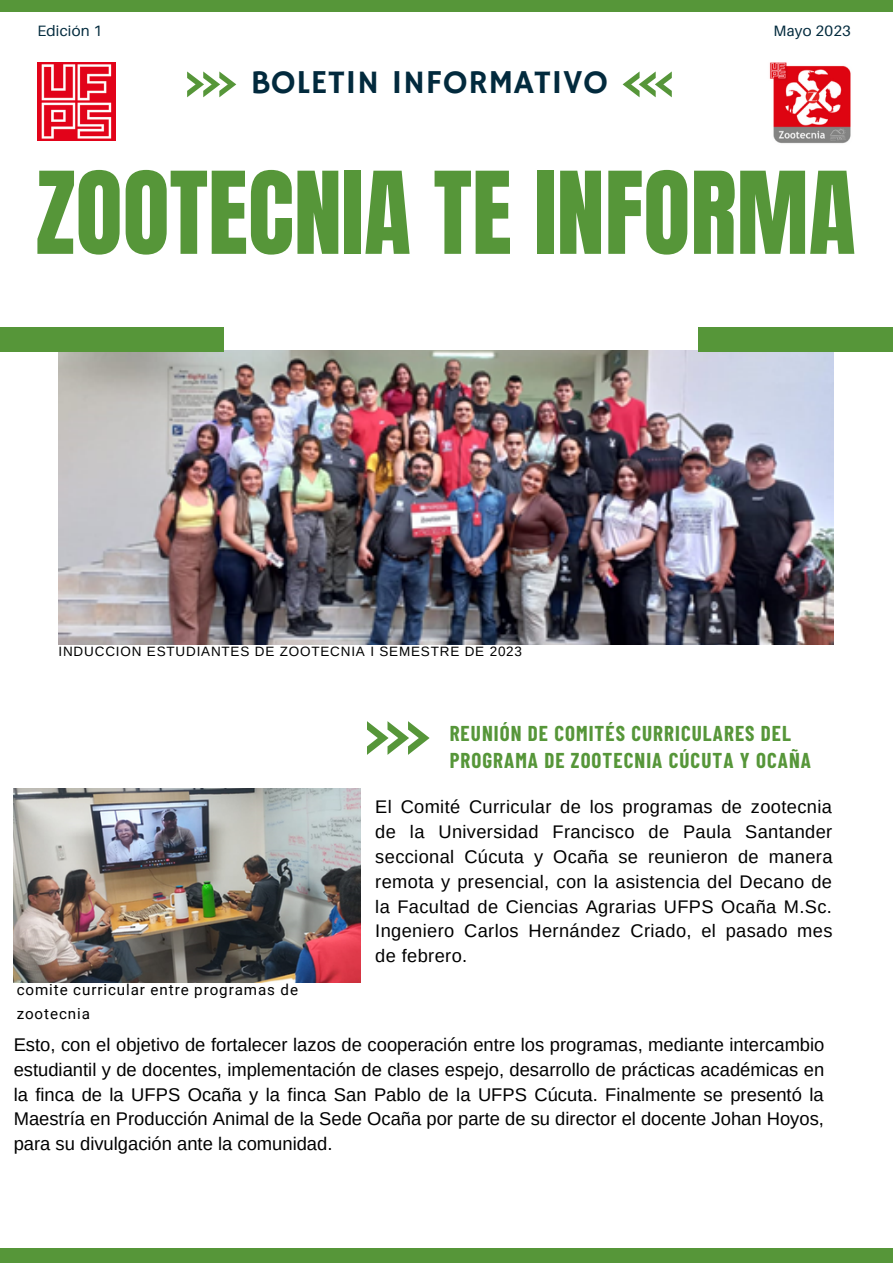
<style>
.page{position:relative;width:893px;height:1264px;background:#fff}
.page>*{position:absolute;margin:0;border:0;box-sizing:border-box;transform-origin:0 0}
.t1{font:96.75px "Anton";color:#569639}
.t2{font:33.3px "Hammersmith One";letter-spacing:.015em;color:#022a3d}
.t3{font:700 21px/27px "Barlow Condensed";letter-spacing:.05em;color:#569639}
.t4{font:18.45px/24.8px "Arimo";color:#000;text-align:justify}
.t5{font:18.3px/24.9px "Arimo";letter-spacing:.02em;color:#000;text-align:justify}
.t6{font:15.15px/23.5px "Roboto";letter-spacing:.06em;color:#000}
.t7{font:15px "Aileron";letter-spacing:.015em;color:#022a3d}
.t8{font:13.5px "Arimo";letter-spacing:.06em;color:#000}
</style>
<div class="page">
<img style="left:59px;top:350px;width:774px;height:294px">
<div style="left:0;top:328px;width:224px;height:23px;background:#569639"></div>
<div style="left:698px;top:328px;width:194px;height:23px;background:#569639"></div>
<svg style="left:367px;top:721px;width:62px;height:34px"></svg>
<svg style="left:187px;top:71px;width:49px;height:26px"></svg>
<svg style="left:622px;top:71px;width:49px;height:26px"></svg>
<div style="left:0;top:0;width:892px;height:12px;background:#569639"></div>
<div style="left:0;top:1248px;width:892px;height:14px;background:#569639"></div>
<img style="left:14px;top:788px;width:346px;height:194px">
<img style="left:37px;top:63px;width:78px;height:77px">
<img style="left:769px;top:62px;width:82px;height:82px">
<p class="t7" style="left:37px;top:21px;width:66px">Edición 1</p>
<p class="t7" style="left:773px;top:21px;width:79px">Mayo 2023</p>
<h2 class="t2" style="left:251px;top:63px;width:358px">BOLETIN INFORMATIVO</h2>
<h1 class="t1" style="left:36px;top:144px;width:821px">ZOOTECNIA TE INFORMA</h1>
<p class="t8" style="left:59px;top:644px;width:465px">INDUCCION ESTUDIANTES DE ZOOTECNIA I SEMESTRE DE 2023</p>
<p class="t6" style="left:17px;top:978px;width:283px">comite curricular entre programas de zootecnia</p>
<p class="t3" style="left:449px;top:719px;width:363px">REUNIÓN DE COMITÉS CURRICULARES DEL<br>PROGRAMA DE ZOOTECNIA CÚCUTA Y OCAÑA</p>
<p class="t5" style="left:375px;top:793px;width:458px">El Comité Curricular de los programas de zootecnia de la Universidad Francisco de Paula Santander seccional Cúcuta y Ocaña se reunieron de manera remota y presencial, con la asistencia del Decano de la Facultad de Ciencias Agrarias UFPS Ocaña M.Sc.<br>Ingeniero Carlos Hernández Criado, el pasado mes de febrero.</p>
<p class="t4" style="left:14px;top:1032px;width:812px">Esto, con el objetivo de fortalecer lazos de cooperación entre los programas, mediante intercambio estudiantil y de docentes, implementación de clases espejo, desarrollo de prácticas académicas en la finca de la UFPS Ocaña y la finca San Pablo de la UFPS Cúcuta. Finalmente se presentó la Maestría en Producción Animal de la Sede Ocaña por parte de su director el docente Johan Hoyos, para su divulgación ante la comunidad.</p>
</div>
